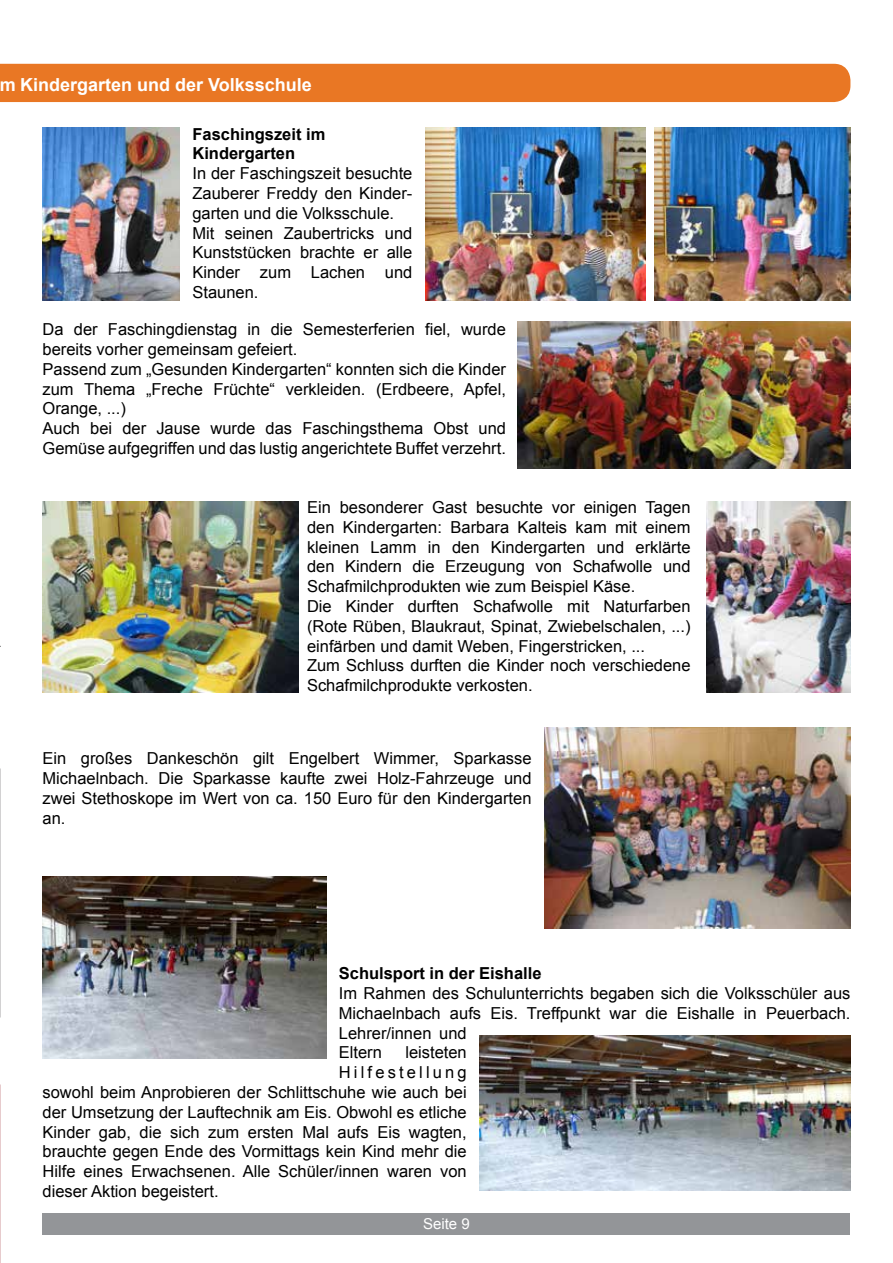
<style>
.page{position:relative;width:893px;height:1263px;background:#fff}
.page>*{position:absolute;margin:0;border:0;box-sizing:border-box;transform-origin:0 0}
.t1{font:700 18px "Arial";color:#fff}
.t2{font:16.5px/19.8px "Arial";color:#000}
.t3{font:700 16.5px/19.8px "Arial";color:#000}
.t4{font:16.5px "Arial";letter-spacing:.19em;color:#000}
.t5{font:15px "Arial";color:#fff}
</style>
<div class="page">
<div style="left:43px;top:1213px;width:807px;height:21px;background:#939598"></div>
<img style="left:43px;top:128px;width:137px;height:173px">
<img style="left:43px;top:501px;width:255px;height:192px">
<img style="left:707px;top:501px;width:143px;height:192px">
<img style="left:425px;top:128px;width:220px;height:173px">
<img style="left:480px;top:1035px;width:370px;height:156px">
<img style="left:43px;top:876px;width:283px;height:182px">
<img style="left:518px;top:321px;width:332px;height:148px">
<img style="left:655px;top:128px;width:195px;height:173px">
<img style="left:544px;top:727px;width:306px;height:202px">
<svg style="left:0;top:1084px;width:1px;height:179px"></svg>
<div style="left:0;top:64px;width:850px;height:38px;background:#e97724"></div>
<p class="t1" style="left:-1px;top:73px;width:314px">m Kindergarten und der Volksschule</p>
<p class="t3" style="left:192px;top:124px;width:134px">Faschingszeit im<br>Kindergarten</p>
<p class="t2" style="left:192px;top:164px;width:222px">In der Faschingszeit besuchte<br>Zauberer Freddy den Kinder&shy;garten und die Volksschule.<br>Mit seinen Zaubertricks und<br>Kunststücken brachte er alle<br>Kinder zum Lachen und<br>Staunen.</p>
<p class="t2" style="left:43px;top:320px;width:465px">Da der Faschingdienstag in die Semesterferien fiel, wurde bereits vorher gemeinsam gefeiert.<br>Passend zum „Gesunden Kindergarten“ konnten sich die Kinder zum Thema „Freche Früchte“ verkleiden. (Erdbeere, Apfel, Orange, ...)<br>Auch bei der Jause wurde das Faschingsthema Obst und Gemüse aufgegriffen und das lustig angerichtete Buffet verzehrt.</p>
<p class="t2" style="left:307px;top:497px;width:385px">Ein besonderer Gast besuchte vor einigen Tagen den Kindergarten: Barbara Kalteis kam mit einem kleinen Lamm in den Kindergarten und erklärte den Kindern die Erzeugung von Schafwolle und Schafmilchprodukten wie zum Beispiel Käse.<br>Die Kinder durften Schafwolle mit Naturfarben (Rote Rüben, Blaukraut, Spinat, Zwiebelschalen, ...) einfärben und damit Weben, Fingerstricken, ...<br>Zum Schluss durften die Kinder noch verschiedene Schafmilchprodukte verkosten.</p>
<p class="t2" style="left:43px;top:749px;width:490px;text-align:justify">Ein großes Dankeschön gilt Engelbert Wimmer, Sparkasse Michaelnbach. Die Sparkasse kaufte zwei Holz-Fahrzeuge und zwei Stethoskope im Wert von ca. 150 Euro für den Kindergarten an.</p>
<p class="t3" style="left:339px;top:964px;width:204px">Schulsport in der Eishalle</p>
<p class="t2" style="left:339px;top:983px;width:513px">Im Rahmen des Schulunterrichts begaben sich die Volksschüler aus Michaelnbach aufs Eis. Treffpunkt war die Eishalle in Peuerbach.<br>Lehrer/innen und<br>Eltern</p>
<p class="t2" style="left:405px;top:1043px;width:63px">leisteten</p>
<p class="t4" style="left:339px;top:1061px;width:129px">Hilfestellung</p>
<p class="t2" style="left:43px;top:1082px;width:426px">sowohl beim Anprobieren der Schlittschuhe wie auch bei</p>
<p class="t2" style="left:43px;top:1102px;width:426px">der Umsetzung der Lauftechnik am Eis. Obwohl es etliche</p>
<p class="t2" style="left:43px;top:1122px;width:426px">Kinder gab, die sich zum ersten Mal aufs Eis wagten,</p>
<p class="t2" style="left:43px;top:1142px;width:426px">brauchte gegen Ende des Vormittags kein Kind mehr die</p>
<p class="t2" style="left:43px;top:1161px;width:426px">Hilfe eines Erwachsenen. Alle Schüler/innen waren von</p>
<p class="t2" style="left:43px;top:1181px;width:178px">dieser Aktion begeistert.</p>
<p class="t5" style="left:423px;top:1214px;width:48px">Seite 9</p>
</div>
